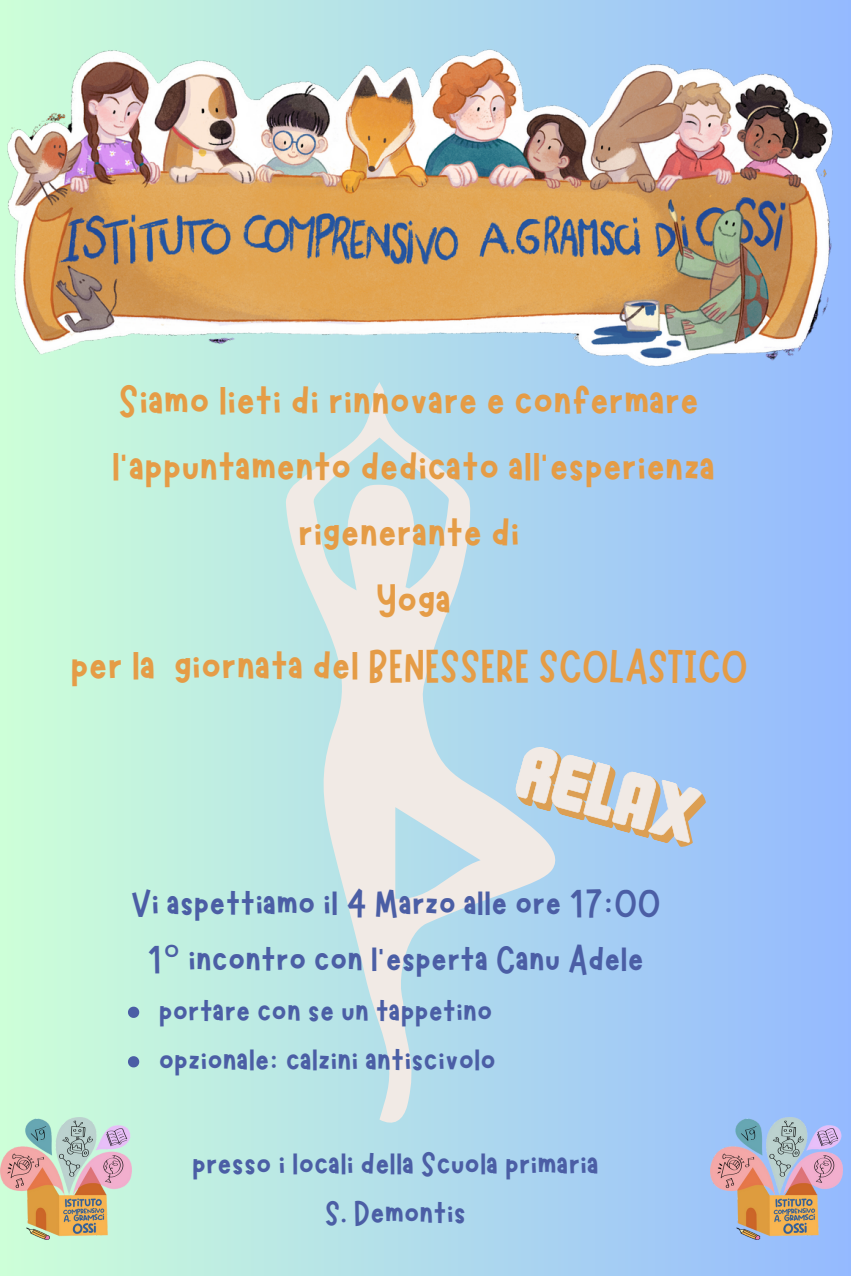
<style>
.page{position:relative;width:851px;height:1276px;background:#fff}
.page>*{position:absolute;margin:0;border:0;box-sizing:border-box;transform-origin:0 0}
.t1{font:47.4px/66.3px "Marykate";color:#e59c46;text-align:center}
.t2{font:40.5px/56.2px "Marykate";color:#4b5ea5;text-align:center}
.t3{font:36px "Marykate";color:#4b5ea5}
.s1{font-family:"Noto Sans"}
</style>
<div class="page">
<div style="left:0;top:0;width:850px;height:1276px;background:linear-gradient(to right,#cdffd8,#94baff)"></div>
<img style="left:0;top:36px;width:842px;height:346px">
<svg style="left:286px;top:382px;width:280px;height:745px;background:#c3e0e9"></svg>
<img style="left:0;top:1117px;width:132px;height:122px">
<img style="left:710px;top:1117px;width:132px;height:122px">
<svg style="left:513px;top:745px;width:195px;height:104px;background:#c9d1d8"></svg>
<svg style="left:128px;top:1006px;width:11px;height:12px"></svg>
<svg style="left:128px;top:1056px;width:11px;height:11px"></svg>
<p class="t1" style="left:70px;top:363px;width:678px">Siamo lieti di rinnovare e confermare l’appuntamento dedicato all’esperienza rigenerante di<br>Yoga<br>per la giornata del BENESSERE SCOLASTICO</p>
<h2 class="t2" style="left:130px;top:871px;width:532px">Vi aspettiamo il 4 Marzo alle ore 17:00<br>1<span class="s1">°</span> incontro con l’esperta Canu Adele</h2>
<p class="t3" style="left:159px;top:987px;width:335px">portare con se un tappetino</p>
<p class="t3" style="left:159px;top:1037px;width:339px">opzionale: calzini antiscivolo</p>
<p class="t3" style="left:192px;top:1140px;width:408px">presso i locali della Scuola primaria</p>
<p class="t3" style="left:325px;top:1190px;width:142px">S. Demontis</p>
</div>
